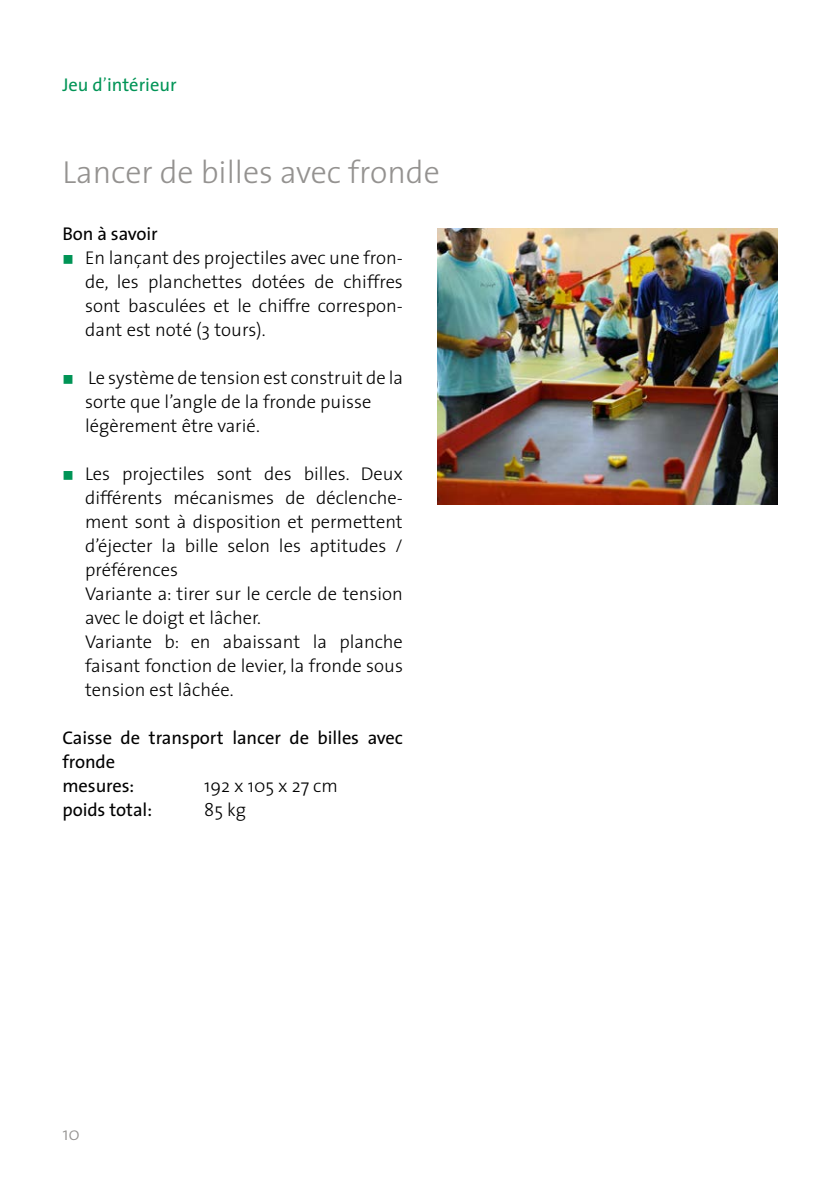
<style>
.page{position:relative;width:840px;height:1191px;background:#fff}
.page>*{position:absolute;margin:0;border:0;box-sizing:border-box;transform-origin:0 0}
.t1{font:300 32px "The Sans";color:#949290}
.t2{font:300 18.4px/24px "The Sans";color:#000}
.t3{font:18.4px/24px "The Sans";letter-spacing:-.005em;color:#000}
.t4{font:18.4px "The Sans";color:#009456}
.t5{font:300 18.4px "The Sans";color:#949290}
.s1{font-weight:300}
.s2{color:#009456}
</style>
<div class="page">
<img style="left:437px;top:228px;width:340px;height:276px">
<p class="t4" style="left:62px;top:70px;width:116px">Jeu d<span class="s1">’</span>intérieur</p>
<h1 class="t1" style="left:62px;top:145px;width:379px">Lancer de billes avec fronde</h1>
<p class="t3" style="left:62px;top:221px;width:97px">Bon à savoir</p>
<p class="t2" style="left:85px;top:245px;width:319px;text-align:justify;text-indent:-23px"><span class="s2">■</span> En lançant des projectiles avec une fron&shy;de, les planchettes dotées de chiffres sont basculées et le chiffre correspon&shy;dant est noté (3 tours).</p>
<p class="t2" style="left:85px;top:365px;width:319px;text-indent:-23px"><span class="s2">■</span> Le système de tension est construit de la sorte que l’angle de la fronde puisse légèrement être varié.</p>
<p class="t2" style="left:85px;top:461px;width:319px;text-indent:-23px"><span class="s2">■</span> Les projectiles sont des billes. Deux différents mécanismes de déclenche&shy;ment sont à disposition et permettent d’éjecter la bille selon les aptitudes / préférences<br>Variante a: tirer sur le cercle de tension avec le doigt et lâcher.<br>Variante b: en abaissant la planche faisant fonction de levier, la fronde sous tension est lâchée.</p>
<p class="t3" style="left:62px;top:725px;width:342px">Caisse de transport lancer de billes avec fronde<br>mesures:</p>
<p class="t2" style="left:204px;top:773px;width:135px">192 x 105 x 27 cm</p>
<p class="t3" style="left:62px;top:797px;width:91px">poids total:</p>
<p class="t2" style="left:204px;top:797px;width:43px">85 kg</p>
<p class="t5" style="left:62px;top:1119px;width:19px">10</p>
</div>
